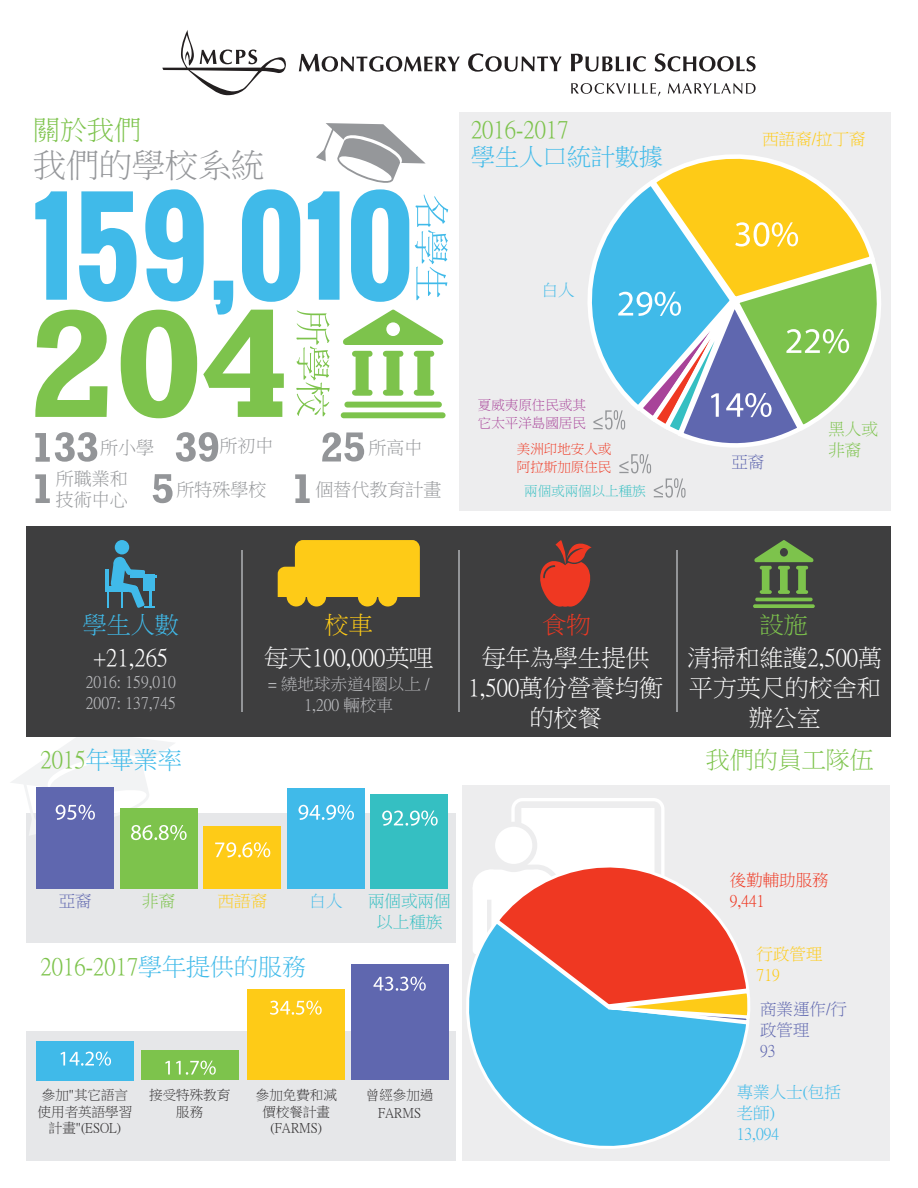
<style>
.page{position:relative;width:918px;height:1188px;background:#fff}
.page>*{position:absolute;margin:0;border:0;box-sizing:border-box;transform-origin:0 0}
.t1{font:33px "P Ming Li U";color:#95979a}
.t2{font:27px "P Ming Li U";color:#7dc34c}
.t3{font:24px/30px "P Ming Li U";color:#fff;text-align:center}
.t4{font:24px "P Ming Li U";color:#7dc34c}
.t5{font:24px "P Ming Li U";color:#40bae9}
.t6{font:24px "P Ming Li U";color:#fecb17}
.t7{font:24px "P Ming Li U";color:#ef3822}
.t8{font:18px/21px "P Ming Li U";color:#939598}
.t9{font:16.5px/21px "P Ming Li U";color:#bcbdc0}
.t10{font:16.5px/21px "P Ming Li U";color:#40bae9}
.t11{font:16.5px/21px "P Ming Li U";color:#fecb17}
.t12{font:16.5px/21px "P Ming Li U";color:#5f67af}
.t13{font:16.5px/21px "P Ming Li U";color:#ef3822}
.t14{font:16.5px/21px "P Ming Li U";color:#35bfc2;text-align:center}
.t15{font:16.5px/21px "P Ming Li U";color:#7dc34c}
.t16{font:13.5px/16.5px "P Ming Li U";color:#312f30;text-align:center}
.t17{font:13.5px/18px "P Ming Li U";color:#a84399}
.t18{font:13.5px/18px "P Ming Li U";color:#ef3822}
.t19{font:13.5px "P Ming Li U";color:#35bfc2}
.s1{color:#40bae9}
</style>
<div class="page">
<div style="left:27px;top:1031px;width:429px;height:130px;background:#e6e7e9"></div>
<div style="left:27px;top:813px;width:429px;height:130px;background:#e6e7e9"></div>
<div style="left:462px;top:785px;width:428px;height:376px;background:#ededee"></div>
<svg style="left:466px;top:965px;width:283px;height:184px"></svg>
<svg style="left:473px;top:798px;width:277px;height:227px"></svg>
<div style="left:36px;top:1041px;width:98px;height:39px;background:#40bae9"></div>
<div style="left:141px;top:1050px;width:98px;height:30px;background:#7dc34c"></div>
<div style="left:247px;top:990px;width:98px;height:90px;background:#fecb17"></div>
<div style="left:351px;top:965px;width:97px;height:115px;background:#5f67af"></div>
<svg style="left:61px;top:1052px;width:50px;height:14px"></svg>
<svg style="left:165px;top:1061px;width:51px;height:14px"></svg>
<svg style="left:270px;top:1001px;width:52px;height:14px"></svg>
<svg style="left:373px;top:977px;width:53px;height:14px"></svg>
<div style="left:36px;top:788px;width:78px;height:101px;background:#5f67af"></div>
<div style="left:120px;top:808px;width:78px;height:81px;background:#7dc34c"></div>
<div style="left:203px;top:826px;width:78px;height:63px;background:#fecb17"></div>
<div style="left:287px;top:788px;width:78px;height:101px;background:#40bae9"></div>
<div style="left:371px;top:795px;width:77px;height:94px;background:#35bfc2"></div>
<svg style="left:11px;top:731px;width:176px;height:109px"></svg>
<svg style="left:215px;top:842px;width:55px;height:15px"></svg>
<svg style="left:299px;top:805px;width:55px;height:15px"></svg>
<svg style="left:382px;top:811px;width:56px;height:15px"></svg>
<div style="left:27px;top:526px;width:864px;height:210px;background:#3e3e3f"></div>
<div style="left:115px;top:540px;width:14px;height:14px;background:#40bae9;border-radius:50%"></div>
<hr style="left:105px;top:569px;width:4px;height:23px;background:#40bae9">
<hr style="left:130px;top:575px;width:27px;height:3px;background:#40bae9">
<svg style="left:107px;top:558px;width:48px;height:50px"></svg>
<svg style="left:278px;top:540px;width:142px;height:57px;background:#eebf1a"></svg>
<div style="left:301px;top:549px;width:20px;height:18px;background:#fecb17"></div>
<div style="left:403px;top:549px;width:11px;height:18px;background:#fecb17"></div>
<div style="left:380px;top:549px;width:10px;height:18px;background:#fecb17"></div>
<div style="left:357px;top:549px;width:10px;height:18px;background:#fecb17"></div>
<div style="left:334px;top:549px;width:10px;height:18px;background:#fecb17"></div>
<div style="left:287px;top:587px;width:19px;height:20px;background:#fecb17;border-radius:50%"></div>
<div style="left:307px;top:587px;width:19px;height:20px;background:#fecb17;border-radius:50%"></div>
<div style="left:358px;top:587px;width:19px;height:20px;background:#fecb17;border-radius:50%"></div>
<div style="left:378px;top:587px;width:19px;height:20px;background:#fecb17;border-radius:50%"></div>
<svg style="left:540px;top:540px;width:52px;height:67px"></svg>
<svg style="left:753px;top:540px;width:62px;height:68px"></svg>
<hr style="left:241px;top:550px;width:2px;height:162px;background:#939598">
<hr style="left:459px;top:550px;width:1px;height:162px;background:#939598">
<hr style="left:676px;top:550px;width:2px;height:162px;background:#939598">
<div style="left:459px;top:112px;width:432px;height:399px;background:#ededee"></div>
<svg style="left:588px;top:154px;width:293px;height:344px"></svg>
<svg style="left:35px;top:315px;width:73px;height:102px"></svg>
<svg style="left:121px;top:315px;width:76px;height:103px"></svg>
<svg style="left:203px;top:315px;width:81px;height:102px"></svg>
<svg style="left:341px;top:315px;width:105px;height:103px"></svg>
<svg style="left:35px;top:189px;width:374px;height:126px"></svg>
<svg style="left:316px;top:123px;width:110px;height:60px"></svg>
<svg style="left:415px;top:194px;width:33px;height:106px"></svg>
<svg style="left:296px;top:310px;width:34px;height:106px"></svg>
<svg style="left:35px;top:432px;width:62px;height:30px"></svg>
<svg style="left:176px;top:432px;width:42px;height:30px"></svg>
<svg style="left:322px;top:432px;width:42px;height:30px"></svg>
<svg style="left:35px;top:474px;width:15px;height:29px"></svg>
<svg style="left:153px;top:474px;width:20px;height:29px"></svg>
<svg style="left:295px;top:474px;width:15px;height:29px"></svg>
<svg style="left:299px;top:54px;width:161px;height:18px"></svg>
<svg style="left:468px;top:53px;width:94px;height:19px"></svg>
<svg style="left:571px;top:54px;width:75px;height:18px"></svg>
<svg style="left:655px;top:53px;width:101px;height:19px"></svg>
<svg style="left:162px;top:30px;width:124px;height:65px"></svg>
<svg style="left:571px;top:83px;width:185px;height:13px"></svg>
<p class="t2" style="left:33px;top:116px;width:109px">關於我們</p>
<p class="t4" style="left:471px;top:118px;width:99px">2016-2017</p>
<h1 class="t1" style="left:33px;top:148px;width:232px">我們的學校系統</h1>
<p class="t5" style="left:471px;top:145px;width:193px">學生人口統計數據</p>
<p class="t10" style="left:542px;top:279px;width:34px">白人</p>
<p class="t8" style="left:100px;top:437px;width:55px">所小學</p>
<p class="t8" style="left:219px;top:435px;width:55px">所初中</p>
<p class="t8" style="left:369px;top:437px;width:55px">所高中</p>
<p class="t8" style="left:56px;top:468px;width:73px">所職業和技術中心</p>
<p class="t8" style="left:176px;top:479px;width:91px">所特殊學校</p>
<p class="t8" style="left:316px;top:479px;width:127px">個替代教育計畫</p>
<p class="t17" style="left:478px;top:396px;width:109px">夏威夷原住民或其它太平洋島國居民</p>
<p class="t18" style="left:517px;top:440px;width:96px">美洲印地安人或阿拉斯加原住民</p>
<p class="t19" style="left:524px;top:484px;width:123px">兩個或兩個以上種族</p>
<p class="t11" style="left:762px;top:129px;width:105px">西語裔/拉丁裔</p>
<p class="t12" style="left:731px;top:452px;width:34px">亞裔</p>
<p class="t15" style="left:828px;top:419px;width:51px">黑人或非裔</p>
<p class="t6" style="left:325px;top:613px;width:49px">校車</p>
<p class="t5" style="left:83px;top:613px;width:97px">學生人數</p>
<p class="t9" style="left:86px;top:672px;width:92px">2016: 159,010<br>2007: 137,745</p>
<p class="t3" style="left:94px;top:643px;width:76px">+21,265</p>
<p class="t3" style="left:264px;top:643px;width:171px">每天100,000英哩</p>
<p class="t9" style="left:268px;top:673px;width:163px;text-align:center">= 繞地球赤道4圈以上 /<br>1,200 輛校車</p>
<p class="t4" style="left:41px;top:748px;width:143px">2015<span class="s1">年畢業率</span></p>
<p class="t7" style="left:542px;top:613px;width:49px">食物</p>
<p class="t3" style="left:469px;top:643px;width:196px">每年為學生提供<br>1,500萬份營養均衡的校餐</p>
<p class="t4" style="left:760px;top:613px;width:49px">設施</p>
<p class="t3" style="left:687px;top:643px;width:196px">清掃和維護2,500萬平方英尺的校舍和辦公室</p>
<p class="t4" style="left:706px;top:748px;width:170px">我們的員工隊伍</p>
<p class="t12" style="left:59px;top:891px;width:34px">亞裔</p>
<p class="t15" style="left:142px;top:891px;width:35px">非裔</p>
<p class="t11" style="left:218px;top:891px;width:51px">西語裔</p>
<p class="t10" style="left:310px;top:891px;width:34px">白人</p>
<p class="t14" style="left:368px;top:891px;width:84px">兩個或兩個以上種族</p>
<p class="t4" style="left:41px;top:955px;width:267px">2016-2017<span class="s1">學年提供的服務</span></p>
<p class="t16" style="left:38px;top:1087px;width:96px">參加"其它語言使用者英語學習計畫"(ESOL)</p>
<p class="t16" style="left:149px;top:1087px;width:82px">接受特殊教育服務</p>
<p class="t16" style="left:256px;top:1087px;width:82px">參加免費和減價校餐計畫(FARMS)</p>
<p class="t16" style="left:366px;top:1086px;width:69px;line-height:18px">曾經參加過<br>FARMS</p>
<p class="t13" style="left:730px;top:870px;width:100px">後勤輔助服務<br>9,441</p>
<p class="t11" style="left:757px;top:943px;width:67px">行政管理<br>719</p>
<p class="t12" style="left:760px;top:998px;width:88px">商業運作/行政管理<br>93</p>
<p class="t10" style="left:737px;top:1081px;width:106px">專業人士(包括老師)<br>13,094</p>
</div>
